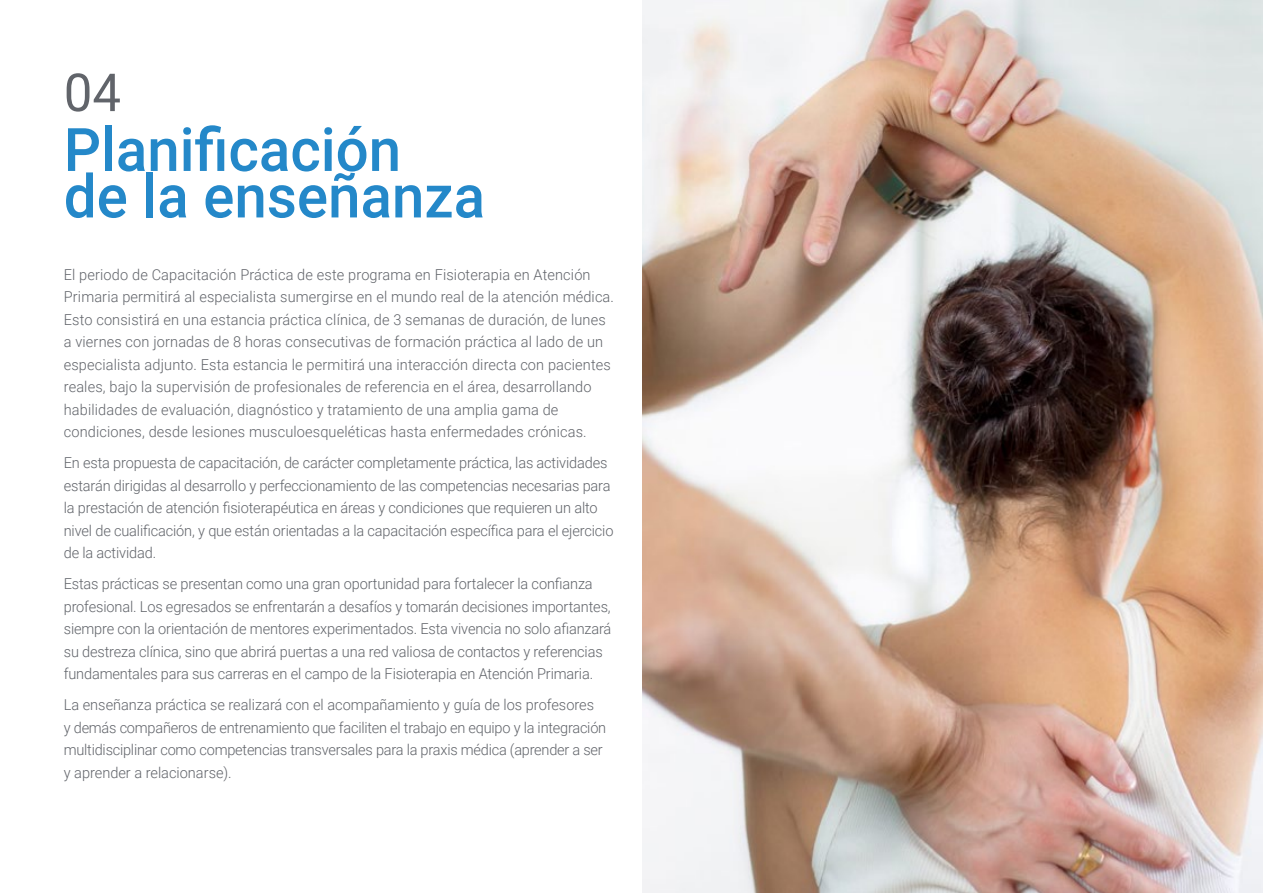
<style>
.page{position:relative;width:1263px;height:893px;background:#fff}
.page>*{position:absolute;margin:0;border:0;box-sizing:border-box;transform-origin:0 0}
.t1{font:500 60px/46.5px "Roboto";color:#2488c9}
.t2{font:52.5px "Roboto";color:#61646a}
.t3{font:300 15px/22.5px "Roboto";letter-spacing:-.01em;color:#61646a}
.t4{font:300 15px/22.5px "Roboto";letter-spacing:.01em;color:#61646a}
</style>
<div class="page">
<img style="left:642px;top:0;width:621px;height:893px">
<h2 class="t2" style="left:64px;top:56px;width:59px">04</h2>
<h1 class="t1" style="left:64px;top:124px;width:423px">Planificación<br>de la enseñanza</h1>
<p class="t4" style="left:64px;top:262px;width:552px">El periodo de Capacitación Práctica de este programa en Fisioterapia en Atención Primaria permitirá al especialista sumergirse en el mundo real de la atención médica.<br>Esto consistirá en una estancia práctica clínica, de 3 semanas de duración, de lunes a viernes con jornadas de 8 horas consecutivas de formación práctica al lado de un especialista adjunto. Esta estancia le permitirá una interacción directa con pacientes reales, bajo la supervisión de profesionales de referencia en el área, desarrollando habilidades de evaluación, diagnóstico y tratamiento de una amplia gama de condiciones, desde lesiones musculoesqueléticas hasta enfermedades crónicas.</p>
<p class="t3" style="left:64px;top:451px;width:551px">En esta propuesta de capacitación, de carácter completamente práctica, las actividades estarán dirigidas al desarrollo y perfeccionamiento de las competencias necesarias para la prestación de atención fisioterapéutica en áreas y condiciones que requieren un alto nivel de cualificación, y que están orientadas a la capacitación específica para el ejercicio de la actividad.</p>
<p class="t3" style="left:64px;top:572px;width:549px">Estas prácticas se presentan como una gran oportunidad para fortalecer la confianza profesional. Los egresados se enfrentarán a desafíos y tomarán decisiones importantes, siempre con la orientación de mentores experimentados. Esta vivencia no solo afianzará su destreza clínica, sino que abrirá puertas a una red valiosa de contactos y referencias fundamentales para sus carreras en el campo de la Fisioterapia en Atención Primaria.</p>
<p class="t3" style="left:64px;top:693px;width:544px">La enseñanza práctica se realizará con el acompañamiento y guía de los profesores<br>y demás compañeros de entrenamiento que faciliten el trabajo en equipo y la integración multidisciplinar como competencias transversales para la praxis médica (aprender a ser y aprender a relacionarse).</p>
</div>
